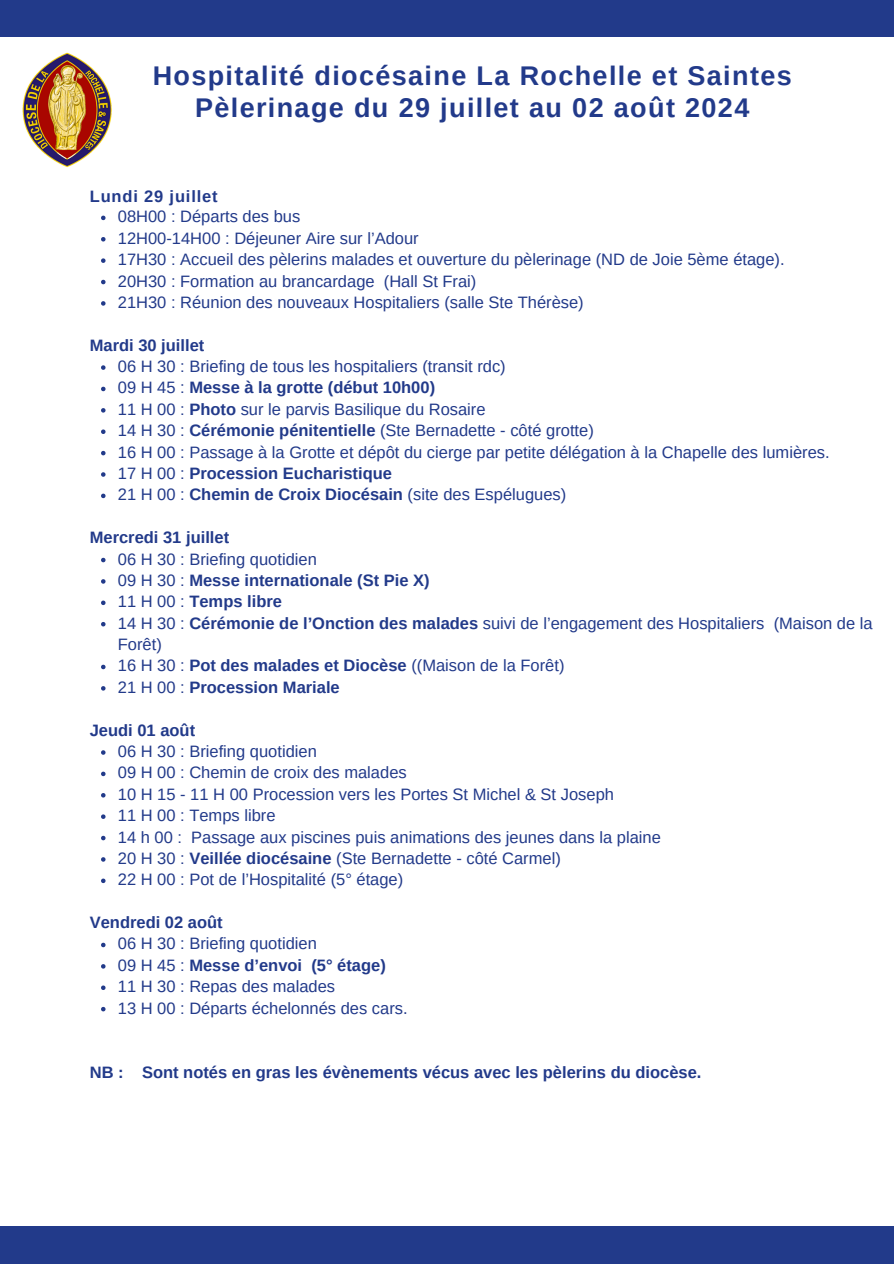
<style>
.page{position:relative;width:894px;height:1264px;background:#fff}
.page>*{position:absolute;margin:0;border:0;box-sizing:border-box;transform-origin:0 0}
.t1{font:700 27px/32.7px "Arimo";letter-spacing:.05em;color:#223a8a;text-align:center}
.t2{font:16.5px/21.3px "Arimo";color:#223a8a}
.t3{font:700 16.5px "Arimo";color:#223a8a}
.t4{font:700 16.5px "Arimo";letter-spacing:.05em;color:#223a8a}
.s1{font-weight:400}
.s2{font-weight:700}
</style>
<div class="page">
<div style="left:0;top:0;width:893px;height:36px;background:#223a8a"></div>
<div style="left:0;top:1226px;width:893px;height:37px;background:#223a8a"></div>
<svg style="left:101px;top:216px;width:4px;height:4px"></svg>
<svg style="left:101px;top:237px;width:4px;height:4px"></svg>
<svg style="left:101px;top:258px;width:4px;height:5px"></svg>
<svg style="left:101px;top:280px;width:4px;height:4px"></svg>
<svg style="left:101px;top:301px;width:4px;height:5px"></svg>
<svg style="left:101px;top:365px;width:4px;height:5px"></svg>
<svg style="left:101px;top:387px;width:4px;height:4px"></svg>
<svg style="left:101px;top:408px;width:4px;height:4px"></svg>
<svg style="left:101px;top:429px;width:4px;height:5px"></svg>
<svg style="left:101px;top:451px;width:4px;height:4px"></svg>
<svg style="left:101px;top:472px;width:4px;height:5px"></svg>
<svg style="left:101px;top:493px;width:4px;height:5px"></svg>
<svg style="left:101px;top:558px;width:4px;height:4px"></svg>
<svg style="left:101px;top:579px;width:4px;height:4px"></svg>
<svg style="left:101px;top:600px;width:4px;height:5px"></svg>
<svg style="left:101px;top:622px;width:4px;height:4px"></svg>
<svg style="left:101px;top:664px;width:4px;height:5px"></svg>
<svg style="left:101px;top:686px;width:4px;height:4px"></svg>
<svg style="left:101px;top:750px;width:4px;height:4px"></svg>
<svg style="left:101px;top:771px;width:4px;height:5px"></svg>
<svg style="left:101px;top:793px;width:4px;height:4px"></svg>
<svg style="left:101px;top:814px;width:4px;height:5px"></svg>
<svg style="left:101px;top:835px;width:4px;height:5px"></svg>
<svg style="left:101px;top:857px;width:4px;height:4px"></svg>
<svg style="left:101px;top:878px;width:4px;height:5px"></svg>
<svg style="left:101px;top:942px;width:4px;height:5px"></svg>
<svg style="left:101px;top:964px;width:4px;height:4px"></svg>
<svg style="left:101px;top:985px;width:4px;height:5px"></svg>
<svg style="left:101px;top:1006px;width:4px;height:5px"></svg>
<img style="left:22px;top:52px;width:90px;height:115px">
<p class="t1" style="left:153px;top:59px;width:640px">Hospitalité diocésaine La Rochelle et Saintes<br>Pèlerinage du 29 juillet au 02 août 2024</p>
<p class="t4" style="left:90px;top:187px;width:129px">Lundi 29 juillet</p>
<h1 class="t2" style="left:118px;top:206px;width:184px">08H00 : Départs des bus</h1>
<h2 class="t2" style="left:118px;top:227px;width:302px">12H00-14H00 : Déjeuner Aire sur l’Adour</h2>
<p class="t2" style="left:118px;top:249px;width:668px">17H30 : Accueil des pèlerins malades et ouverture du pèlerinage (ND de Joie 5ème étage).</p>
<p class="t2" style="left:118px;top:270px;width:360px">20H30 : Formation au brancardage (Hall St Frai)</p>
<p class="t2" style="left:118px;top:291px;width:467px">21H30 : Réunion des nouveaux Hospitaliers (salle Ste Thérèse)</p>
<p class="t3" style="left:90px;top:336px;width:116px">Mardi 30 juillet</p>
<p class="t2" style="left:118px;top:356px;width:389px">06 H 30 : Briefing de tous les hospitaliers (transit rdc)</p>
<h2 class="t3" style="left:118px;top:378px;width:319px"><span class="s1">09 H 45 :</span> Messe à la grotte (début 10h00)</h2>
<p class="t2" style="left:118px;top:398px;width:369px">11 H 00 : <span class="s2">Photo</span> sur le parvis Basilique du Rosaire</p>
<p class="t2" style="left:118px;top:420px;width:477px">14 H 30 : <span class="s2">Cérémonie pénitentielle</span> (Ste Bernadette - côté grotte)</p>
<p class="t2" style="left:118px;top:441px;width:713px">16 H 00 : Passage à la Grotte et dépôt du cierge par petite délégation à la Chapelle des lumières.</p>
<p class="t3" style="left:118px;top:464px;width:276px"><span class="s1">17 H 00 :</span> Procession Eucharistique</p>
<p class="t2" style="left:118px;top:484px;width:450px">21 H 00 : <span class="s2">Chemin de Croix Diocésain</span> (site des Espélugues)</p>
<p class="t3" style="left:90px;top:528px;width:141px">Mercredi 31 juillet</p>
<p class="t2" style="left:118px;top:548px;width:200px">06 H 30 : Briefing quotidien</p>
<h2 class="t3" style="left:118px;top:571px;width:313px"><span class="s1">09 H 30 :</span> Messe internationale (St Pie X)</h2>
<p class="t3" style="left:118px;top:592px;width:166px"><span class="s1">11 H 00 :</span> Temps libre</p>
<p class="t2" style="left:118px;top:612px;width:756px">14 H 30 : <span class="s2">Cérémonie de l’Onction des malades</span> suivi de l’engagement des Hospitaliers (Maison de la<br>Forêt)</p>
<p class="t2" style="left:118px;top:655px;width:448px">16 H 30 : <span class="s2">Pot des malades et Diocèse</span> ((Maison de la Forêt)</p>
<p class="t3" style="left:118px;top:678px;width:223px"><span class="s1">21 H 00 :</span> Procession Mariale</p>
<p class="t3" style="left:90px;top:720px;width:107px">Jeudi 01 août</p>
<p class="t2" style="left:118px;top:740px;width:200px">06 H 30 : Briefing quotidien</p>
<h2 class="t2" style="left:118px;top:762px;width:290px">09 H 00 : Chemin de croix des malades</h2>
<p class="t2" style="left:118px;top:783px;width:497px">10 H 15 - 11 H 00 Procession vers les Portes St Michel &amp; St Joseph</p>
<p class="t2" style="left:118px;top:804px;width:159px">11 H 00 : Temps libre</p>
<p class="t2" style="left:118px;top:826px;width:544px">14 h 00 : Passage aux piscines puis animations des jeunes dans la plaine</p>
<p class="t2" style="left:118px;top:847px;width:444px">20 H 30 : <span class="s2">Veillée diocésaine</span> (Ste Bernadette - côté Carmel)</p>
<p class="t2" style="left:118px;top:869px;width:287px">22 H 00 : Pot de l’Hospitalité (5° étage)</p>
<p class="t3" style="left:90px;top:913px;width:134px">Vendredi 02 août</p>
<p class="t2" style="left:118px;top:933px;width:200px">06 H 30 : Briefing quotidien</p>
<h2 class="t3" style="left:118px;top:955px;width:269px"><span class="s1">09 H 45 :</span> Messe d’envoi (5° étage)</h2>
<p class="t2" style="left:118px;top:975px;width:219px">11 H 30 : Repas des malades</p>
<p class="t2" style="left:118px;top:997px;width:291px">13 H 00 : Départs échelonnés des cars.</p>
<p class="t3" style="left:90px;top:1062px;width:613px">NB : Sont notés en gras les évènements vécus avec les pèlerins du diocèse.</p>
</div>
